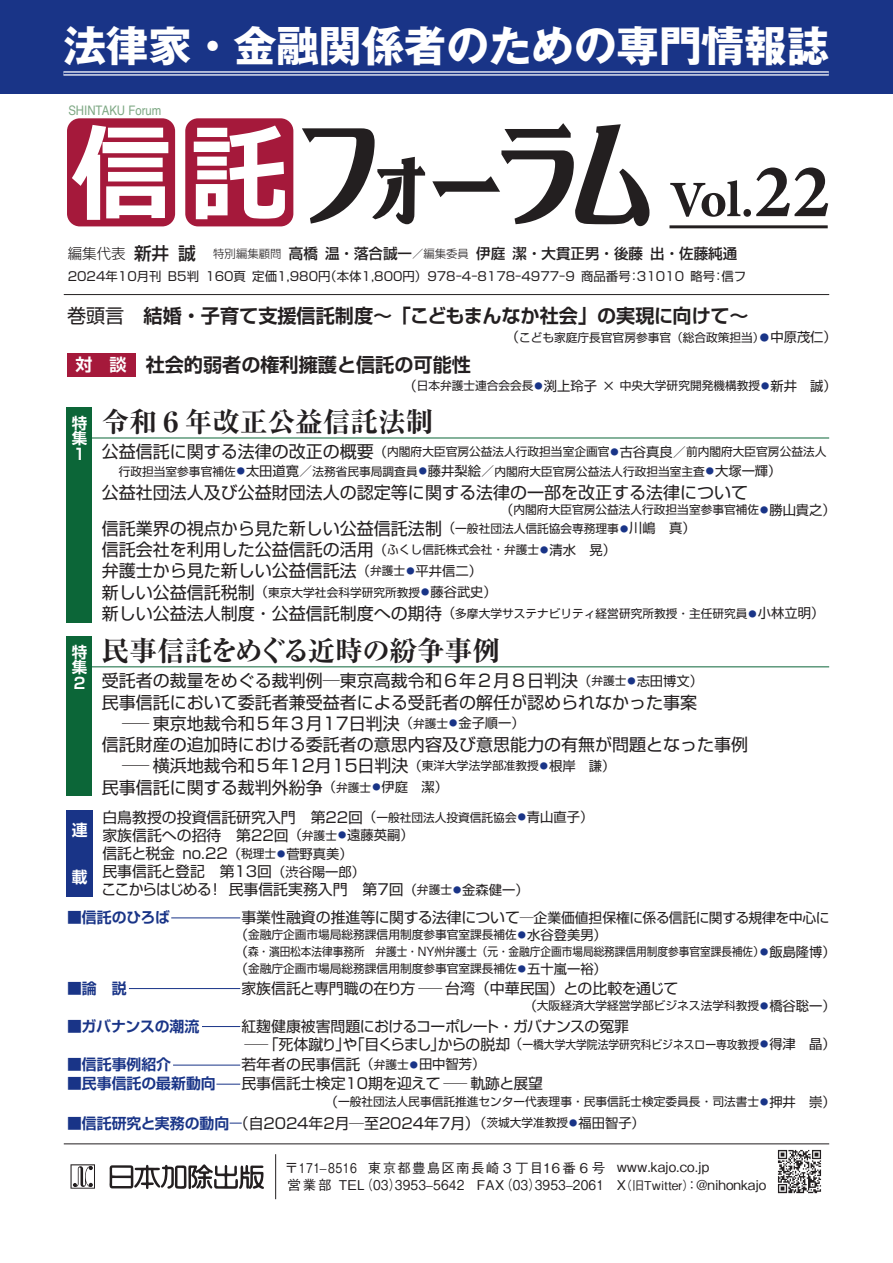
<style>
.page{position:relative;width:893px;height:1263px;background:#fff}
.page>*{position:absolute;margin:0;border:0;box-sizing:border-box;transform-origin:0 0}
.t1{font:700 51.15px "Minion Pro";color:#231f20}
.t2{font:700 42.45px "Gothic MB101 Pro";color:#fff}
.t3{font:700 expanded 27.6px "Ryumin Pro";color:#231f20}
.t4{font:700 19.2px "Shin Go Pro De";color:#231f20}
.t5{font:16.95px/21.3px "Shin Go Pro";color:#231f20}
.t6{font:16.95px "Shin Go Pro";color:#231f20;scale:1.6 1}
.t7{font:700 15.75px "Shin Go Pro De";color:#fff}
.t8{font:700 15.6px/15.6px "Shin Go Pro De";color:#fff;text-align:justify}
.t9{font:14.85px/18px "Shin Go Pro";color:#231f20}
.t10{font:700 14.85px "Shin Go Pro De";color:#193487}
.t11{font:14.85px "Shin Go Pro";letter-spacing:-.03em;color:#231f20}
.t12{font:500 14.55px "Shin Go Pro";color:#231f20}
.t13{font:13.8px "Shin Go Pro";letter-spacing:-.035em;color:#231f20}
.t14{font:500 13.5px/17.9px "Gothic BBB Pro";letter-spacing:.015em;color:#231f20}
.t15{font:13.2px "Helvetica";color:#7ea884;scale:.87 1}
.t16{font:12.45px "Shin Go Pro";color:#231f20}
.t17{font:11.7px/17px "Shin Go Pro";color:#231f20}
.t18{font:11.7px "Shin Go Pro";color:#231f20;scale:.92 1}
.s1{font-size:76.5px}
.s2{font-weight:300}
.s3{font-size:17.55px}
.s4{font-weight:300;font-size:11.4px}
.s5{font-size:11.4px}
.s6{font-family:"Shin Go Pro";font-weight:400}
.s7{font-size:13.35px}
.s8{font-size:9.3px;color:#193487}
.s9{font-size:16.95px;color:#fff}
.s10{font-size:8.25px;color:#193487}
.s11{font-size:16.95px}
.s12{font-size:11.7px}
.s13{font-size:14.85px}
.s14{font-family:"Shin Go Pro De";font-weight:700;color:#193487}
.s15{font-size:12.15px}
</style>
<div class="page">
<svg style="left:71px;top:1164px;width:24px;height:24px"></svg>
<svg style="left:109px;top:1164px;width:155px;height:25px"></svg>
<hr style="left:275px;top:1154px;width:1px;height:45px;background:#231f20">
<hr style="left:64px;top:1143px;width:765px;height:1px;background:#231f20">
<img style="left:777px;top:1149px;width:45px;height:45px">
<div style="left:66px;top:810px;width:27px;height:86px;background:#193487"></div>
<div style="left:67px;top:353px;width:68px;height:23px;background:#a5193b"></div>
<div style="left:67px;top:407px;width:25px;height:215px;background:#0c6638"></div>
<hr style="left:67px;top:438px;width:762px;height:1px;background:#0c6638">
<div style="left:67px;top:636px;width:25px;height:160px;background:#0c6638"></div>
<hr style="left:67px;top:666px;width:762px;height:1px;background:#0c6638">
<hr style="left:171px;top:918px;width:69px;height:1px;background:#193487">
<svg style="left:230px;top:1123px;width:12px;height:1px"></svg>
<hr style="left:202px;top:1026px;width:38px;height:1px;background:#193487">
<hr style="left:129px;top:988px;width:111px;height:1px;background:#193487">
<hr style="left:173px;top:1065px;width:67px;height:1px;background:#193487">
<svg style="left:216px;top:1084px;width:24px;height:1px"></svg>
<div style="left:67px;top:118px;width:108px;height:108px;background:#a5193b;border-radius:13px"></div>
<div style="left:185px;top:118px;width:108px;height:108px;background:#a5193b;border-radius:13px"></div>
<svg style="left:302px;top:128px;width:123px;height:96px"></svg>
<svg style="left:432px;top:123px;width:218px;height:103px"></svg>
<svg style="left:72px;top:125px;width:96px;height:95px"></svg>
<svg style="left:194px;top:126px;width:91px;height:93px"></svg>
<hr style="left:669px;top:225px;width:159px;height:3px;background:#231f20">
<hr style="left:64px;top:294px;width:765px;height:1px;background:#231f20">
<div style="left:0;top:0;width:893px;height:93px;background:#193487"></div>
<div style="left:63px;top:71px;width:766px;height:5px;background:#adb6d4"></div>
<hr style="left:63px;top:73px;width:766px;height:1px;background:#193487">
<h2 class="t2" style="left:64px;top:10px;width:767px">法律家・金融関係者のための専門情報誌</h2>
<p class="t15" style="left:68px;top:100px;width:108px">SHINTAKU Forum</p>
<h1 class="t1" style="left:669px;top:164px;width:162px">Vol.<span class="s1">22</span></h1>
<p class="t12" style="left:68px;top:241px;width:671px"><span class="s2">編集代表</span><span class="s3">新井 誠　</span><span class="s4">特別編集顧問</span> 高橋 温・落合誠一<span class="s5">／</span><span class="s4">編集委員</span> 伊庭 潔・大貫正男・後藤 出・佐藤純通</p>
<p class="t16" style="left:68px;top:266px;width:680px">2024年10月刊 B5判 160頁 定価1,980円（本体1,800円）978-4-8178-4977-9 商品番号：31010 略号：信フ</p>
<h3 class="t4" style="left:67px;top:300px;width:683px"><span class="s6">巻頭言</span>　結婚・子育て支援信託制度～「こどもまんなか社会」の実現に向けて～</h3>
<p class="t17" style="left:506px;top:327px;width:333px"><span class="s7">（</span>こども家庭庁長官官房参事官（総合政策担当）<span class="s8">●</span><span class="s7">中原茂仁）</span></p>
<h3 class="t4" style="left:76px;top:349px;width:397px"><span class="s9">対　談</span>　社会的弱者の権利擁護と信託の可能性</h3>
<p class="t17" style="left:403px;top:376px;width:435px"><span class="s7">（</span>日本弁護士連合会会長<span class="s10">●</span><span class="s7">渕上玲子 ×</span> 中央大学研究開発機構教授<span class="s10">●</span><span class="s7">新井　誠）</span></p>
<h3 class="t3" style="left:102px;top:399px;width:333px">令和６年改正公益信託法制</h3>
<p class="t17" style="left:119px;top:441px;width:709px;line-height:19.4px;text-indent:-17px"><span class="s11">公益信託に関する法律の改正の概要</span><span class="s7">（</span>内閣府大臣官房公益法人行政担当室企画官<span class="s10">●</span><span class="s7">古谷真良／</span>前内閣府大臣官房公益法人行政担当室参事官補佐<span class="s10">●</span><span class="s7">太田道寛／</span>法務省民事局調査員<span class="s10">●</span><span class="s7">藤井梨絵／</span>内閣府大臣官房公益法人行政担当室主査<span class="s10">●</span><span class="s7">大塚一輝）</span></p>
<h3 class="t5" style="left:102px;top:480px;width:648px">公益社団法人及び公益財団法人の認定等に関する法律の一部を改正する法律について</h3>
<p class="t17" style="left:500px;top:500px;width:337px"><span class="s7">（</span>内閣府大臣官房公益法人行政担当室参事官補佐<span class="s10">●</span><span class="s7">勝山貴之）</span></p>
<h3 class="t5" style="left:102px;top:516px;width:595px">信託業界の視点から見た新しい公益信託法制<span class="s7">（</span><span class="s12">一般社団法人信託協会専務理事</span><sup>●</sup><span class="s7">川嶋　真）</span>信託会社を利用した公益信託の活用<span class="s7">（</span><span class="s12">ふくし信託株式会社・弁護士</span><sup>●</sup><span class="s7">清水　晃）<br></span>弁護士から見た新しい公益信託法<span class="s7">（</span><span class="s12">弁護士</span><sup>●</sup><span class="s7">平井信二）</span></h3>
<p class="t17" style="left:102px;top:580px;width:724px;line-height:21.3px"><span class="s11">新しい公益信託税制</span><span class="s7">（</span>東京大学社会科学研究所教授<span class="s10">●</span><span class="s7">藤谷武史）<br></span><span class="s11">新しい公益法人制度・公益信託制度への期待</span><span class="s7">（</span>多摩大学サステナビリティ経営研究所教授・主任研究員<span class="s10">●</span><span class="s7">小林立明）</span></p>
<h3 class="t8" style="left:72px;top:413px;width:17px">特集１</h3>
<h3 class="t8" style="left:72px;top:642px;width:17px">特集２</h3>
<h3 class="t7" style="left:72px;top:818px;width:26px">連　</h3>
<h3 class="t7" style="left:72px;top:864px;width:17px">載</h3>
<h3 class="t3" style="left:102px;top:628px;width:400px">民事信託をめぐる近時の紛争事例</h3>
<h3 class="t5" style="left:102px;top:668px;width:603px">受託者の裁量をめぐる裁判例─東京高裁令和６年２月８日判決<span class="s7">（</span><span class="s12">弁護士</span><sup>●</sup><span class="s7">志田博文）</span></h3>
<h3 class="t5" style="left:102px;top:689px;width:597px">民事信託において委託者兼受益者による受託者の解任が認められなかった事案</h3>
<h3 class="t6" style="left:122px;top:709px;width:253px">─東京地裁令和５年３月17日判決<span class="s7">（</span><span class="s12">弁護士</span><sup>●</sup><span class="s7">金子順一）</span></h3>
<h3 class="t5" style="left:102px;top:732px;width:648px">信託財産の追加時における委託者の意思内容及び意思能力の有無が問題となった事例</h3>
<h3 class="t6" style="left:122px;top:752px;width:310px">─横浜地裁令和５年12月15日判決<span class="s7">（</span><span class="s12">東洋大学法学部准教授</span><sup>●</sup><span class="s7">根岸　謙）</span></h3>
<h3 class="t5" style="left:102px;top:774px;width:348px">民事信託に関する裁判外紛争<span class="s7">（</span><span class="s12">弁護士</span><sup>●</sup><span class="s7">伊庭　潔）</span></h3>
<p class="t9" style="left:102px;top:806px;width:493px">白鳥教授の投資信託研究入門　第22回<span class="s7">（</span><span class="s12">一般社団法人投資信託協会</span><sup>●</sup><span class="s7">青山直子）</span>家族信託への招待　第22回<span class="s7">（</span><span class="s12">弁護士</span><sup>●</sup><span class="s7">遠藤英嗣）<br></span>信託と税金 no.22<span class="s7">（</span><span class="s12">税理士</span><sup>●</sup><span class="s7">菅野真美）<br></span>民事信託と登記　第13回<span class="s7">（渋谷陽一郎）<br></span>ここからはじめる！ 民事信託実務入門　第7回<span class="s7">（</span><span class="s12">弁護士</span><sup>●</sup><span class="s7">金森健一）</span></p>
<p class="t10" style="left:67px;top:905px;width:105px">■信託のひろば</p>
<p class="t13" style="left:241px;top:906px;width:590px"><span class="s13">事業性融資の推進等に関する法律について</span>─企業価値担保権に係る信託に関する規律を中心に</p>
<p class="t17" style="left:235px;top:925px;width:603px"><span class="s7">（</span>金融庁企画市場局総務課信用制度参事官室課長補佐<span class="s10">●</span><span class="s7">水谷登美男）<br>（</span>森・濱田松本法律事務所　弁護士・NY州弁護士（元・金融庁企画市場局総務課信用制度参事官室課長補佐）<span class="s10">●</span><span class="s7">飯島隆博）（</span>金融庁企画市場局総務課信用制度参事官室課長補佐<span class="s10">●</span><span class="s7">五十嵐一裕）</span></p>
<p class="t10" style="left:67px;top:976px;width:61px">■論　説</p>
<p class="t9" style="left:241px;top:977px;width:438px">家族信託と専門職の在り方 ─台湾（中華民国）との比較を通じて</p>
<p class="t17" style="left:524px;top:996px;width:314px"><span class="s7">（</span>大阪経済大学経営学部ビジネス法学科教授<span class="s10">●</span><span class="s7">橋谷聡一）</span></p>
<p class="t10" style="left:67px;top:1014px;width:134px">■ガバナンスの潮流</p>
<p class="t11" style="left:241px;top:1014px;width:389px">紅麹健康被害問題におけるコーポレート・ガバナンスの冤罪</p>
<p class="t18" style="left:244px;top:1034px;width:644px"><span class="s13">─「死体蹴り」や「目くらまし」からの脱却</span><span class="s7">（</span>一橋大学大学院法学研究科ビジネスロー専攻教授<span class="s10">●</span><span class="s7">得津　晶）</span></p>
<p class="t10" style="left:67px;top:1052px;width:106px">■信託事例紹介</p>
<p class="t9" style="left:241px;top:1054px;width:246px">若年者の民事信託<span class="s7">（</span><span class="s12">弁護士</span><sup>●</sup><span class="s7">田中智芳）</span></p>
<p class="t10" style="left:67px;top:1071px;width:150px">■民事信託の最新動向</p>
<p class="t9" style="left:241px;top:1073px;width:303px">民事信託士検定10期を迎えて ─軌跡と展望</p>
<p class="t17" style="left:325px;top:1092px;width:512px"><span class="s7">（</span>一般社団法人民事信託推進センター代表理事・民事信託士検定委員長・司法書士<span class="s10">●</span><span class="s7">押井　崇）</span></p>
<p class="t9" style="left:67px;top:1112px;width:579px"><span class="s14">■信託研究と実務の動向</span> （自2024年2月─至2024年7月）<span class="s7">（</span><span class="s12">茨城大学准教授</span><sup>●</sup><span class="s7">福田智子）</span></p>
<p class="t14" style="left:285px;top:1157px;width:322px">〒171̶ 8516 東京都豊島区南長崎３丁目１６番６号営業部 TEL（03）3953̶5642　FAX（03）3953̶2061</p>
<p class="t14" style="left:617px;top:1156px;width:151px">www.kajo.co.jp<br>X<span class="s15">（旧Twitter）</span>：@nihonkajo</p>
</div>
